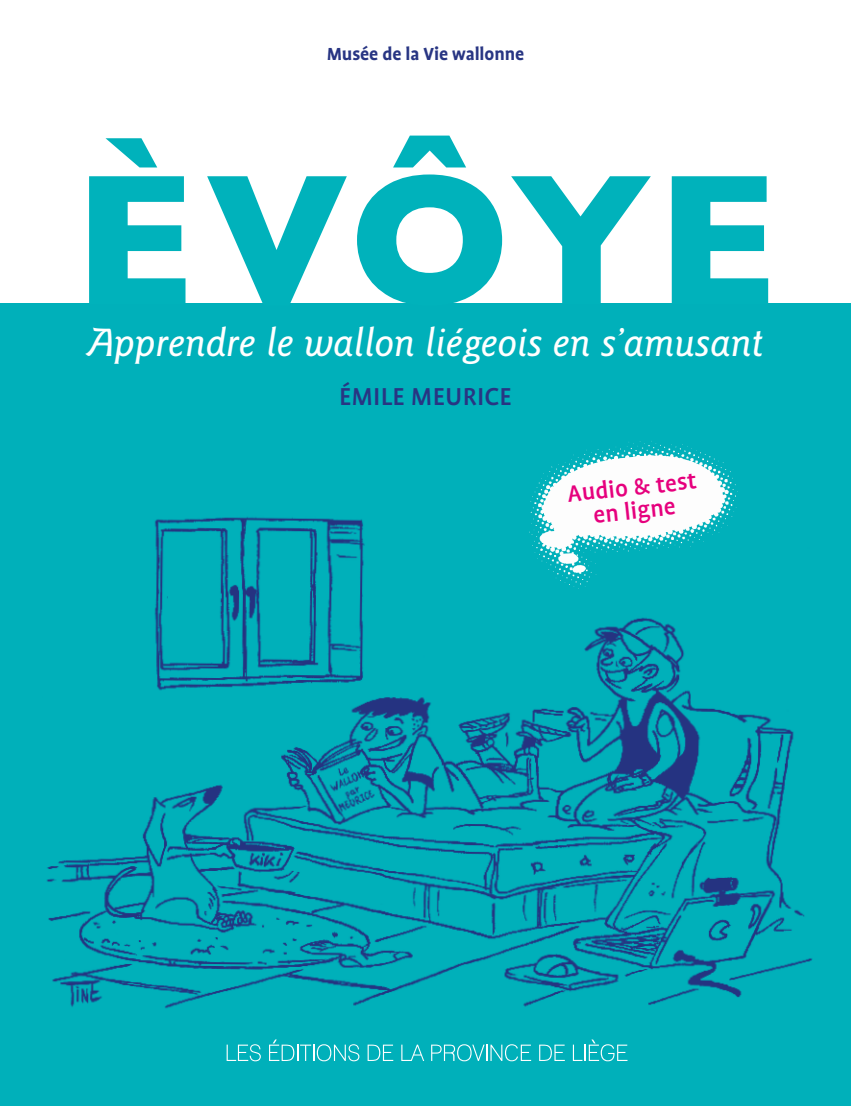
<style>
.page{position:relative;width:851px;height:1106px;background:#fff}
.page>*{position:absolute;margin:0;border:0;box-sizing:border-box;transform-origin:0 0}
.t1{font:700 188.8px "Gill Sans";letter-spacing:.015em;color:#00b2bb}
.t2{font:italic 500 41.6px "Goudy Sans";color:#fff}
.t3{font:500 28px "Profile OT";letter-spacing:.01em;color:#283583}
.t4{font:500 26.4px/23.6px "Profile OT";color:#e6007d;text-align:center}
.t5{font:700 20px "Profile OT";letter-spacing:-.005em;color:#283583}
</style>
<div class="page">
<img style="left:0;top:304px;width:850px;height:802px">
<svg style="left:226px;top:1044px;width:35px;height:17px"></svg>
<svg style="left:367px;top:1044px;width:26px;height:17px"></svg>
<svg style="left:401px;top:1044px;width:23px;height:17px"></svg>
<svg style="left:431px;top:1044px;width:100px;height:17px;background:#36c0c8"></svg>
<svg style="left:539px;top:1044px;width:25px;height:17px"></svg>
<svg style="left:572px;top:1039px;width:55px;height:22px"></svg>
<svg style="left:269px;top:1039px;width:90px;height:22px;background:#2ebec6"></svg>
<img style="left:586px;top:441px;width:115px;height:17px">
<p class="t5" style="left:327px;top:43px;width:199px">Musée de la Vie wallonne</p>
<h1 class="t1" style="left:73px;top:130px;width:706px">Èvôye</h1>
<p class="t2" style="left:88px;top:319px;width:677px">Apprendre le wallon liégeois en s’amusant</p>
<p class="t3" style="left:339px;top:380px;width:174px">ÉMILE MEURICE</p>
<p class="t4" style="left:566px;top:482px;width:131px;rotate:-6deg">AUDIO &amp; TEST<br>EN LIGNE</p>
</div>
